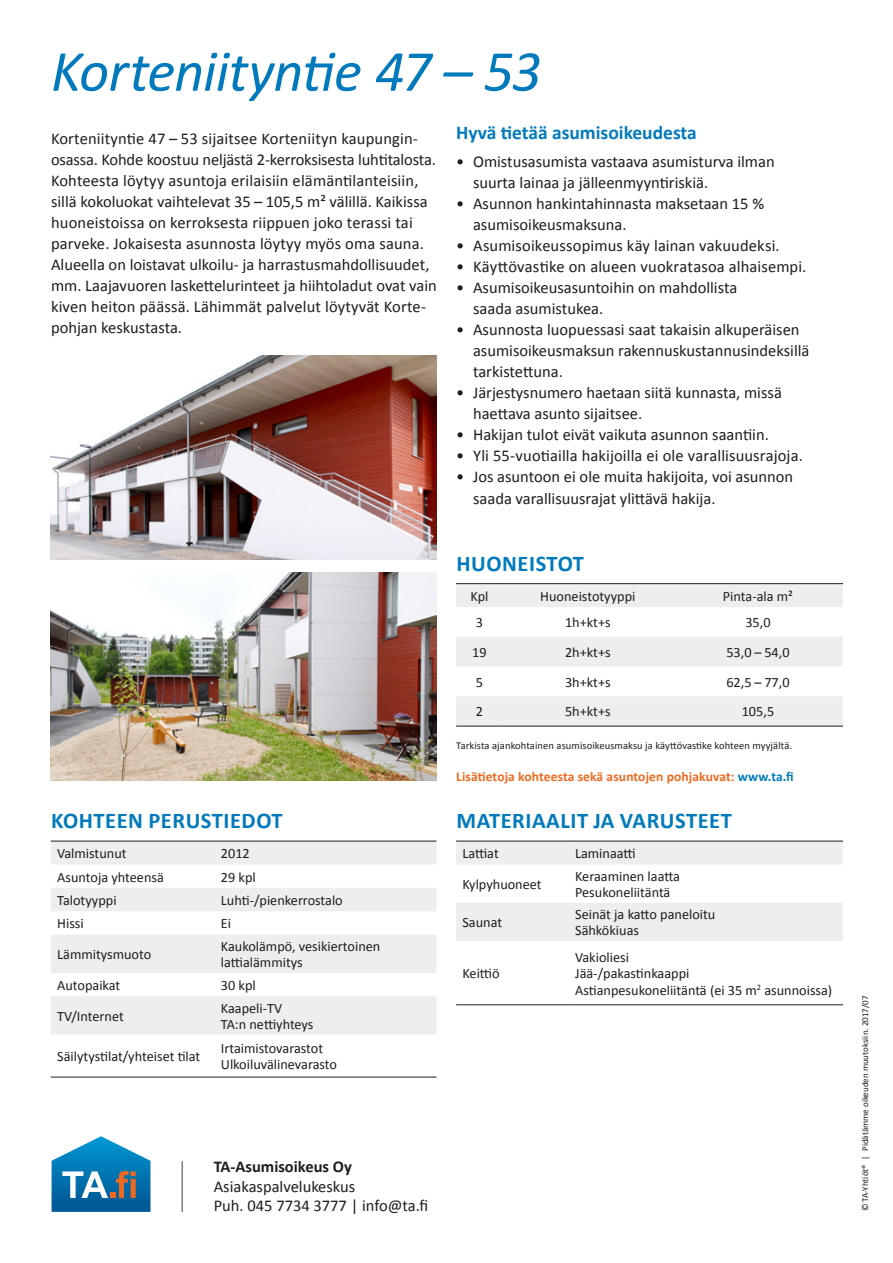
<style>
.page{position:relative;width:893px;height:1263px;background:#fff}
.page>*{position:absolute;margin:0;border:0;box-sizing:border-box;transform-origin:0 0}
.Otsikko1{font:italic 58.5px "Calibri";letter-spacing:-.02em;color:#007abc}
.Otsikko_2{font:700 22.5px "Calibri";letter-spacing:.025em;color:#007abc}
.Väliotsikko{font:700 19.5px "Calibri";color:#007abc}
.leipis_bullets{font:16.5px/21px "Calibri";color:#1d1d1b}
.leipis{font:16.5px/21px "Calibri";color:#1d1d1b}
.yhteystiedot{font:16.5px "Calibri";color:#1d1d1b}
.yhteystiedot-2{font:700 16.5px "Calibri";color:#1d1d1b}
.taulukko_vasen_tasa{font:14.25px/16.5px "Calibri";color:#1d1d1b}
.taulukko_keskitetty{font:14.25px "Calibri";color:#1d1d1b}
.teksti_7pt{font:700 13.5px "Calibri";letter-spacing:.01em;color:#ed6921}
.teksti_7pt-2{font:10.5px "Calibri";letter-spacing:.01em;color:#1d1d1b}
.teksti_6pt{font:9px "Calibri";color:#1d1d1b}
.s1{color:#007abc}
</style>
<div class="page">
<svg style="left:456px;top:840px;width:387px;height:1px"></svg>
<svg style="left:456px;top:842px;width:387px;height:99px"></svg>
<hr style="left:456px;top:841px;width:119px;height:1px;background:#1d1d1b">
<hr style="left:575px;top:841px;width:268px;height:1px;background:#1d1d1b">
<hr style="left:456px;top:1004px;width:119px;height:1px;background:#1d1d1b">
<hr style="left:575px;top:1004px;width:268px;height:1px;background:#1d1d1b">
<svg style="left:456px;top:584px;width:387px;height:142px;fill:#eee"></svg>
<hr style="left:456px;top:583px;width:47px;height:1px;background:#1d1d1b">
<hr style="left:503px;top:583px;width:170px;height:1px;background:#1d1d1b">
<hr style="left:673px;top:583px;width:170px;height:1px;background:#1d1d1b">
<hr style="left:456px;top:726px;width:47px;height:1px;background:#1d1d1b">
<hr style="left:503px;top:726px;width:170px;height:1px;background:#1d1d1b">
<hr style="left:673px;top:726px;width:170px;height:1px;background:#1d1d1b">
<svg style="left:51px;top:840px;width:385px;height:237px"></svg>
<svg style="left:51px;top:842px;width:385px;height:192px;fill:#eee"></svg>
<hr style="left:51px;top:841px;width:170px;height:1px;background:#1d1d1b">
<hr style="left:221px;top:841px;width:215px;height:1px;background:#1d1d1b">
<hr style="left:51px;top:1077px;width:170px;height:1px;background:#1d1d1b">
<hr style="left:221px;top:1077px;width:215px;height:1px;background:#1d1d1b">
<img style="left:51px;top:355px;width:386px;height:205px">
<img style="left:51px;top:572px;width:386px;height:209px">
<svg style="left:52px;top:1136px;width:98px;height:76px"></svg>
<hr style="left:182px;top:1161px;width:1px;height:51px;background:#7c7b7b">
<p class="Otsikko1" style="left:51px;top:31px;width:492px">Korteniityntie 47 – 53</p>
<p class="Väliotsikko" style="left:456px;top:120px;width:242px">Hyvä tietää asumisoikeudesta</p>
<p class="leipis_bullets" style="left:473px;top:152px;width:303px;text-indent:-17px">• Omistusasumista vastaava asumisturva ilman suurta lainaa ja jälleenmyyntiriskiä.</p>
<p class="leipis_bullets" style="left:473px;top:194px;width:293px;text-indent:-17px">• Asunnon hankintahinnasta maksetaan 15 % asumisoikeusmaksuna.</p>
<p class="leipis_bullets" style="left:456px;top:236px;width:325px">• Asumisoikeussopimus käy lainan vakuudeksi.</p>
<p class="leipis_bullets" style="left:456px;top:257px;width:352px">• Käyttövastike on alueen vuokratasoa alhaisempi.</p>
<p class="leipis_bullets" style="left:473px;top:278px;width:266px;text-indent:-17px">• Asumisoikeusasuntoihin on mahdollista saada asumistukea.</p>
<p class="leipis_bullets" style="left:473px;top:320px;width:338px;text-indent:-17px">• Asunnosta luopuessasi saat takaisin alkuperäisen asumisoikeusmaksun rakennuskustannusindeksillä tarkistettuna.</p>
<p class="leipis_bullets" style="left:473px;top:383px;width:310px;text-indent:-17px">• Järjestysnumero haetaan siitä kunnasta, missä haettava asunto sijaitsee.</p>
<p class="leipis_bullets" style="left:456px;top:425px;width:314px">• Hakijan tulot eivät vaikuta asunnon saantiin.</p>
<p class="leipis_bullets" style="left:456px;top:446px;width:348px">• Yli 55-vuotiailla hakijoilla ei ole varallisuusrajoja.</p>
<p class="leipis_bullets" style="left:473px;top:467px;width:322px;text-indent:-17px">• Jos asuntoon ei ole muita hakijoita, voi asunnon saada varallisuusrajat ylittävä hakija.</p>
<p class="leipis" style="left:51px;top:128px;width:387px">Korteniityntie 47 – 53 sijaitsee Korteniityn kaupungin&shy;osassa. Kohde koostuu neljästä 2-kerroksisesta luhtitalosta.<br>Kohteesta löytyy asuntoja erilaisiin elämäntilanteisiin, sillä kokoluokat vaihtelevat 35 – 105,5 m² välillä. Kaikissa huoneistoissa on kerroksesta riippuen joko terassi tai parveke. Jokaisesta asunnosta löytyy myös oma sauna.<br>Alueella on loistavat ulkoilu- ja harrastusmahdollisuudet, mm. Laajavuoren laskettelurinteet ja hiihtoladut ovat vain kiven heiton päässä. Lähimmät palvelut löytyvät Korte&shy;pohjan keskustasta.</p>
<p class="Otsikko_2" style="left:51px;top:806px;width:233px">KOHTEEN PERUSTIEDOT</p>
<p class="taulukko_vasen_tasa" style="left:57px;top:845px;width:71px">Valmistunut</p>
<p class="taulukko_vasen_tasa" style="left:221px;top:845px;width:30px">2012</p>
<p class="taulukko_vasen_tasa" style="left:57px;top:868px;width:108px">Asuntoja yhteensä</p>
<p class="taulukko_vasen_tasa" style="left:221px;top:868px;width:36px">29 kpl</p>
<p class="taulukko_vasen_tasa" style="left:57px;top:892px;width:61px">Talotyyppi</p>
<p class="taulukko_vasen_tasa" style="left:221px;top:892px;width:123px">Luhti-/pienkerrostalo</p>
<p class="taulukko_vasen_tasa" style="left:57px;top:915px;width:28px">Hissi</p>
<p class="taulukko_vasen_tasa" style="left:221px;top:915px;width:12px">Ei</p>
<p class="taulukko_vasen_tasa" style="left:57px;top:946px;width:96px">Lämmitysmuoto</p>
<p class="taulukko_vasen_tasa" style="left:221px;top:938px;width:161px">Kaukolämpö, vesikiertoinen lattialämmitys</p>
<p class="taulukko_vasen_tasa" style="left:57px;top:977px;width:65px">Autopaikat</p>
<p class="taulukko_vasen_tasa" style="left:221px;top:977px;width:36px">30 kpl</p>
<p class="taulukko_vasen_tasa" style="left:57px;top:1008px;width:68px">TV/Internet</p>
<p class="taulukko_vasen_tasa" style="left:221px;top:999px;width:63px">Kaapeli-TV</p>
<p class="taulukko_vasen_tasa" style="left:221px;top:1016px;width:94px">TA:n nettiyhteys</p>
<p class="taulukko_vasen_tasa" style="left:57px;top:1048px;width:145px">Säilytystilat/yhteiset tilat</p>
<p class="taulukko_vasen_tasa" style="left:221px;top:1040px;width:104px">Irtaimistovarastot</p>
<p class="taulukko_vasen_tasa" style="left:221px;top:1056px;width:118px">Ulkoiluvälinevarasto</p>
<p class="Otsikko_2" style="left:456px;top:549px;width:129px">HUONEISTOT</p>
<p class="taulukko_keskitetty" style="left:470px;top:587px;width:19px">Kpl</p>
<p class="taulukko_keskitetty" style="left:540px;top:587px;width:97px">Huoneistotyyppi</p>
<p class="taulukko_keskitetty" style="left:723px;top:587px;width:72px">Pinta-ala m²</p>
<p class="taulukko_keskitetty" style="left:476px;top:613px;width:9px">3</p>
<p class="taulukko_keskitetty" style="left:565px;top:613px;width:47px">1h+kt+s</p>
<p class="taulukko_keskitetty" style="left:745px;top:613px;width:27px">35,0</p>
<p class="taulukko_keskitetty" style="left:472px;top:643px;width:16px">19</p>
<p class="taulukko_keskitetty" style="left:565px;top:643px;width:47px">2h+kt+s</p>
<p class="taulukko_keskitetty" style="left:726px;top:643px;width:65px">53,0 – 54,0</p>
<p class="taulukko_keskitetty" style="left:476px;top:673px;width:9px">5</p>
<p class="taulukko_keskitetty" style="left:565px;top:673px;width:47px">3h+kt+s</p>
<p class="taulukko_keskitetty" style="left:726px;top:673px;width:65px">62,5 – 77,0</p>
<p class="taulukko_keskitetty" style="left:476px;top:703px;width:9px">2</p>
<p class="taulukko_keskitetty" style="left:565px;top:703px;width:47px">5h+kt+s</p>
<p class="taulukko_keskitetty" style="left:742px;top:703px;width:34px">105,5</p>
<p class="teksti_7pt-2" style="left:456px;top:739px;width:337px">Tarkista ajankohtainen asumisoikeusmaksu ja käyttövastike kohteen myyjältä.</p>
<p class="teksti_7pt" style="left:456px;top:768px;width:339px">Lisätietoja kohteesta sekä asuntojen pohjakuvat: <span class="s1">www.ta.fi</span></p>
<p class="Otsikko_2" style="left:456px;top:806px;width:277px">MATERIAALIT JA VARUSTEET</p>
<p class="taulukko_vasen_tasa" style="left:462px;top:845px;width:38px">Lattiat</p>
<p class="taulukko_vasen_tasa" style="left:575px;top:845px;width:62px">Laminaatti</p>
<p class="taulukko_vasen_tasa" style="left:462px;top:876px;width:81px">Kylpyhuoneet</p>
<p class="taulukko_vasen_tasa" style="left:575px;top:868px;width:106px">Keraaminen laatta</p>
<p class="taulukko_vasen_tasa" style="left:575px;top:884px;width:97px">Pesukoneliitäntä</p>
<p class="taulukko_vasen_tasa" style="left:462px;top:914px;width:41px">Saunat</p>
<p class="taulukko_vasen_tasa" style="left:462px;top:965px;width:39px">Keittiö</p>
<p class="taulukko_vasen_tasa" style="left:575px;top:906px;width:142px">Seinät ja katto paneloitu</p>
<p class="taulukko_vasen_tasa" style="left:575px;top:922px;width:65px">Sähkökiuas</p>
<p class="taulukko_vasen_tasa" style="left:575px;top:949px;width:55px">Vakioliesi</p>
<p class="taulukko_vasen_tasa" style="left:575px;top:965px;width:116px">Jää-/pakastinkaappi</p>
<p class="taulukko_vasen_tasa" style="left:575px;top:982px;width:259px">Astianpesukoneliitäntä (ei 35 m<sup>2</sup> asunnoissa)</p>
<p class="yhteystiedot-2" style="left:214px;top:1156px;width:140px">TA-Asumisoikeus Oy</p>
<p class="yhteystiedot" style="left:214px;top:1175px;width:143px">Asiakaspalvelukeskus</p>
<p class="yhteystiedot" style="left:214px;top:1195px;width:216px">Puh. 045 7734 3777 | info@ta.fi</p>
<p class="teksti_6pt" style="left:859px;top:1211px;width:217px;rotate:-90deg">© TA-Yhtiöt® | Pidätämme oikeuden muutoksiin. 2017/07</p>
</div>
